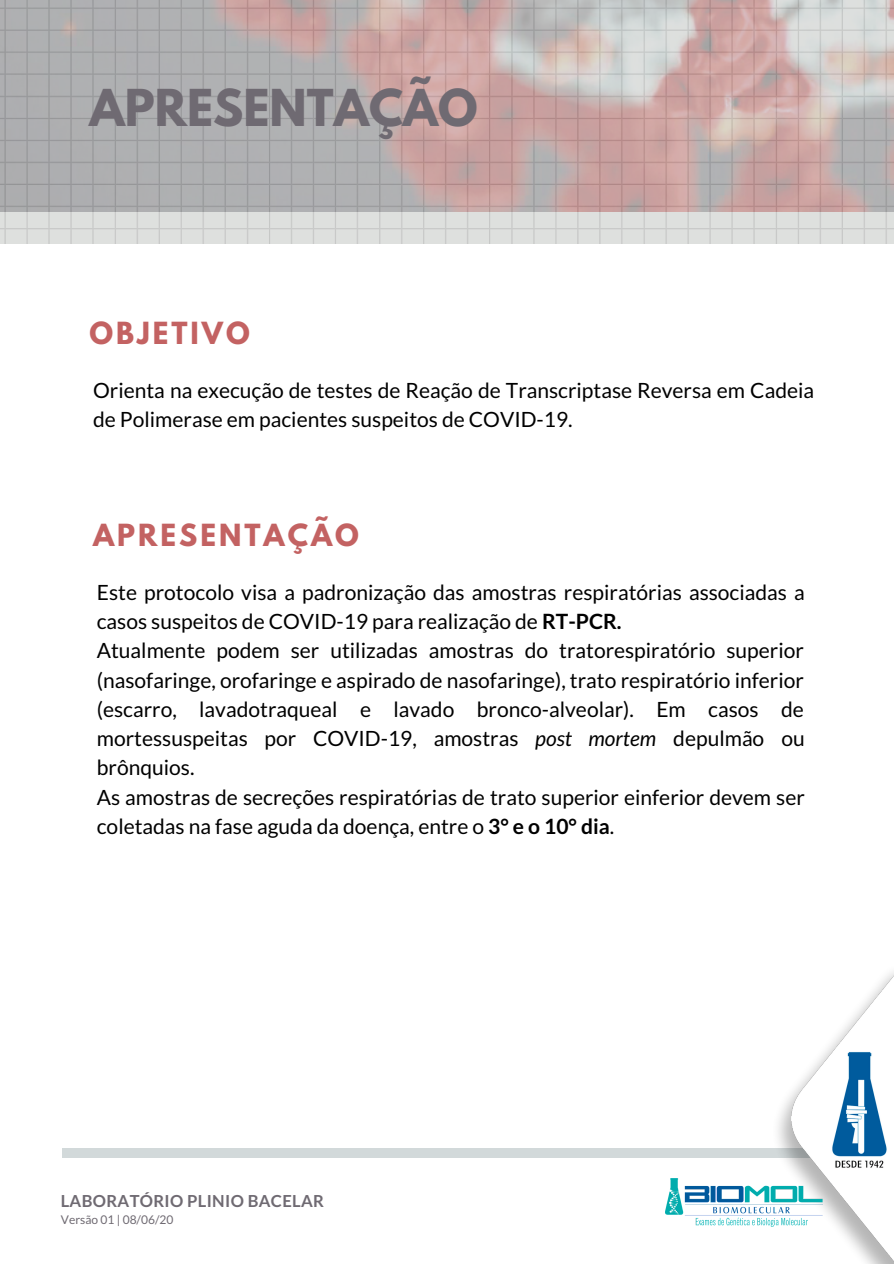
<style>
.page{position:relative;width:894px;height:1264px;background:#fff}
.page>*{position:absolute;margin:0;border:0;box-sizing:border-box;transform-origin:0 0}
.t1{font:700 45px "League Spartan";color:#6f6a72}
.t2{font:700 27px "League Spartan";letter-spacing:.11em;color:#c36262}
.t3{font:21px/29.2px "Lato";color:#000}
.t4{font:700 16.5px "Lato";letter-spacing:.02em;color:#6f6a72}
.t5{font:12px "Lato";color:#6f6a72}
.s1{font-weight:700}
.s2{font-style:italic}
</style>
<div class="page">
<img style="left:0;top:0;width:893px;height:243px">
<div style="left:62px;top:1148px;width:771px;height:9px;background:#d2d9da"></div>
<img style="left:771px;top:972px;width:122px;height:291px">
<img style="left:665px;top:1178px;width:157px;height:48px">
<h1 class="t1" style="left:89px;top:85px;width:390px">APRESENTAÇÃO</h1>
<p class="t2" style="left:89px;top:319px;width:162px">OBJETIVO</p>
<p class="t3" style="left:93px;top:375px;width:722px">Orienta na execução de testes de Reação de Transcriptase Reversa em Cadeia de Polimerase em pacientes suspeitos de COVID-19.</p>
<p class="t2" style="left:93px;top:521px;width:267px">APRESENTAÇÃO</p>
<p class="t3" style="left:97px;top:577px;width:709px">Este protocolo visa a padronização das amostras respiratórias associadas a casos suspeitos de COVID-19 para realização de <span class="s1">RT-PCR.<br></span>Atualmente podem ser utilizadas amostras do tratorespiratório superior (nasofaringe, orofaringe e aspirado de nasofaringe), trato respiratório inferior (escarro, lavadotraqueal e lavado bronco-alveolar). Em casos de mortessuspeitas por COVID-19, amostras <span class="s2">post mortem</span> depulmão ou brônquios.<br>As amostras de secreções respiratórias de trato superior einferior devem ser coletadas na fase aguda da doença, entre o <span class="s1">3° e o 10° dia</span>.</p>
<p class="t4" style="left:61px;top:1190px;width:265px">LABORATÓRIO PLINIO BACELAR</p>
<p class="t5" style="left:61px;top:1211px;width:114px">Versão 01 | 08/06/20</p>
</div>
